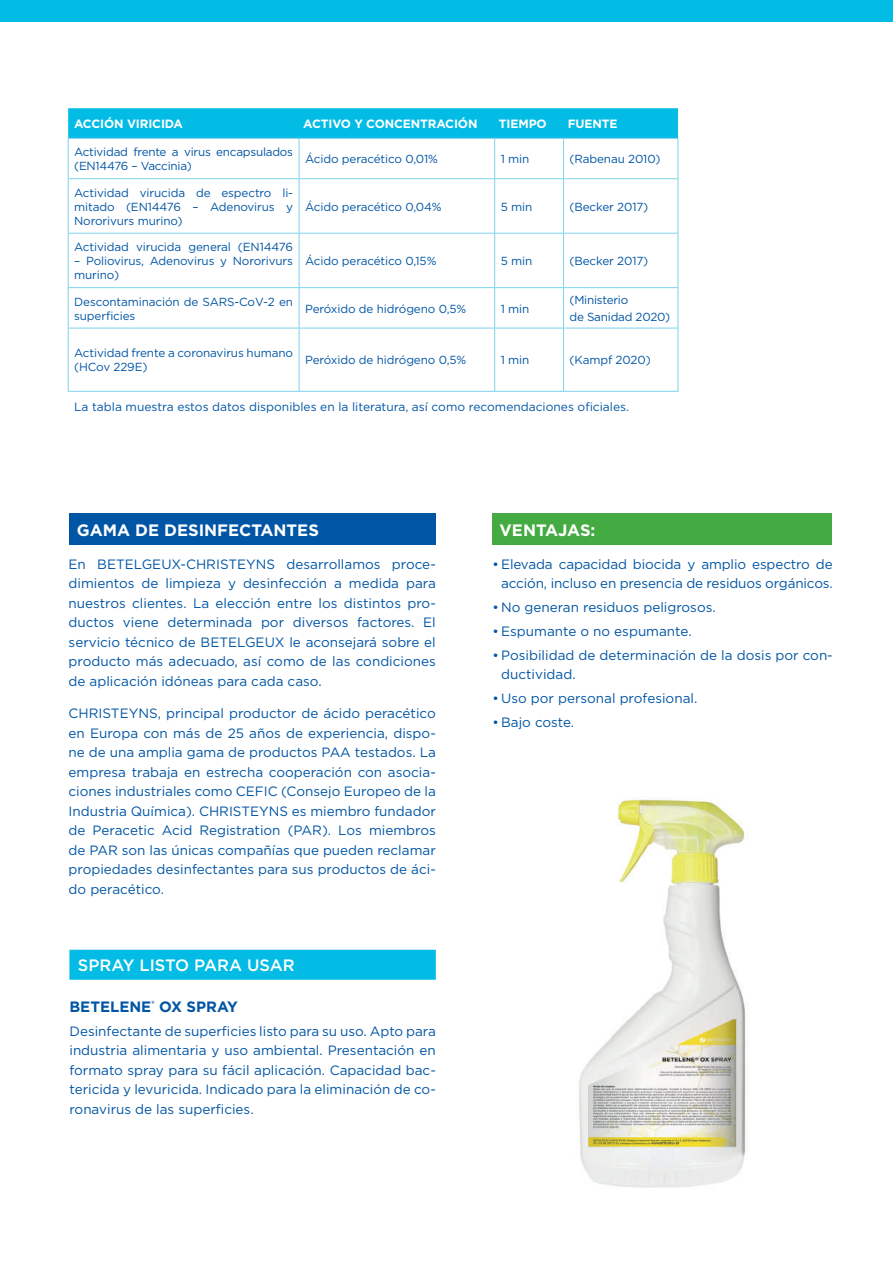
<style>
.page{position:relative;width:893px;height:1263px;background:#fff}
.page>*{position:absolute;margin:0;border:0;box-sizing:border-box;transform-origin:0 0}
.t1{font:700 16.5px "Gotham";color:#fff}
.t2{font:500 16.5px "Gotham";color:#fff}
.t3{font:700 15px "Gotham";color:#0155a5}
.t4{font:13.5px/19.5px "Gotham";color:#0155a5;text-align:justify}
.t5{font:12px "Gotham";color:#0155a5}
.t6{font:700 12px "Gotham";letter-spacing:-.01em;color:#fff}
.t7{font:11.7px/14.1px "Gotham";letter-spacing:-.01em;color:#0155a5}
</style>
<div class="page">
<div style="left:69px;top:950px;width:367px;height:30px;background:#02bce5"></div>
<img style="left:579px;top:799px;width:168px;height:389px">
<div style="left:0;top:0;width:893px;height:21px;background:#02bce5"></div>
<div style="left:68px;top:108px;width:610px;height:30px;background:#02bce5"></div>
<hr style="left:68px;top:138px;width:231px;height:1px;background:#7cd2ee">
<hr style="left:68px;top:139px;width:1px;height:39px;background:#7cd2ee">
<hr style="left:299px;top:138px;width:196px;height:1px;background:#7cd2ee">
<hr style="left:299px;top:139px;width:1px;height:39px;background:#7cd2ee">
<hr style="left:495px;top:138px;width:69px;height:1px;background:#7cd2ee">
<hr style="left:494px;top:139px;width:1px;height:39px;background:#7cd2ee">
<hr style="left:564px;top:138px;width:114px;height:1px;background:#7cd2ee">
<hr style="left:563px;top:139px;width:1px;height:39px;background:#7cd2ee">
<hr style="left:678px;top:139px;width:1px;height:39px;background:#7cd2ee">
<hr style="left:68px;top:178px;width:231px;height:1px;background:#7cd2ee">
<hr style="left:68px;top:179px;width:1px;height:54px;background:#7cd2ee">
<hr style="left:299px;top:178px;width:196px;height:1px;background:#7cd2ee">
<hr style="left:299px;top:179px;width:1px;height:54px;background:#7cd2ee">
<hr style="left:495px;top:178px;width:69px;height:1px;background:#7cd2ee">
<hr style="left:494px;top:179px;width:1px;height:54px;background:#7cd2ee">
<hr style="left:564px;top:178px;width:114px;height:1px;background:#7cd2ee">
<hr style="left:563px;top:179px;width:1px;height:54px;background:#7cd2ee">
<hr style="left:678px;top:179px;width:1px;height:54px;background:#7cd2ee">
<hr style="left:68px;top:233px;width:231px;height:1px;background:#7cd2ee">
<hr style="left:68px;top:234px;width:1px;height:53px;background:#7cd2ee">
<hr style="left:299px;top:233px;width:196px;height:1px;background:#7cd2ee">
<hr style="left:299px;top:234px;width:1px;height:53px;background:#7cd2ee">
<hr style="left:495px;top:233px;width:69px;height:1px;background:#7cd2ee">
<hr style="left:494px;top:234px;width:1px;height:53px;background:#7cd2ee">
<hr style="left:564px;top:233px;width:114px;height:1px;background:#7cd2ee">
<hr style="left:563px;top:234px;width:1px;height:53px;background:#7cd2ee">
<hr style="left:678px;top:234px;width:1px;height:53px;background:#7cd2ee">
<hr style="left:68px;top:287px;width:231px;height:1px;background:#7cd2ee">
<hr style="left:68px;top:288px;width:1px;height:40px;background:#7cd2ee">
<hr style="left:299px;top:287px;width:196px;height:1px;background:#7cd2ee">
<hr style="left:299px;top:288px;width:1px;height:40px;background:#7cd2ee">
<hr style="left:495px;top:287px;width:69px;height:1px;background:#7cd2ee">
<hr style="left:494px;top:288px;width:1px;height:40px;background:#7cd2ee">
<hr style="left:564px;top:287px;width:114px;height:1px;background:#7cd2ee">
<hr style="left:563px;top:288px;width:1px;height:40px;background:#7cd2ee">
<hr style="left:678px;top:288px;width:1px;height:40px;background:#7cd2ee">
<hr style="left:68px;top:328px;width:231px;height:1px;background:#7cd2ee">
<hr style="left:68px;top:328px;width:1px;height:63px;background:#7cd2ee">
<hr style="left:299px;top:328px;width:196px;height:1px;background:#7cd2ee">
<hr style="left:299px;top:328px;width:1px;height:63px;background:#7cd2ee">
<hr style="left:495px;top:328px;width:69px;height:1px;background:#7cd2ee">
<hr style="left:494px;top:328px;width:1px;height:63px;background:#7cd2ee">
<hr style="left:564px;top:328px;width:114px;height:1px;background:#7cd2ee">
<hr style="left:563px;top:328px;width:1px;height:63px;background:#7cd2ee">
<hr style="left:678px;top:328px;width:1px;height:63px;background:#7cd2ee">
<hr style="left:68px;top:391px;width:231px;height:1px;background:#7cd2ee">
<hr style="left:299px;top:391px;width:196px;height:1px;background:#7cd2ee">
<hr style="left:495px;top:391px;width:69px;height:1px;background:#7cd2ee">
<hr style="left:564px;top:391px;width:114px;height:1px;background:#7cd2ee">
<div style="left:69px;top:513px;width:367px;height:32px;background:#0155a5"></div>
<div style="left:493px;top:513px;width:339px;height:32px;background:#44aa42"></div>
<p class="t6" style="left:74px;top:116px;width:110px">ACCIÓN VIRICIDA</p>
<p class="t6" style="left:303px;top:116px;width:176px">ACTIVO Y CONCENTRACIÓN</p>
<p class="t6" style="left:499px;top:116px;width:49px">TIEMPO</p>
<p class="t6" style="left:568px;top:116px;width:51px">FUENTE</p>
<p class="t7" style="left:74px;top:145px;width:220px">Actividad frente a virus encapsulados (EN14476 – Vaccinia)</p>
<p class="t7" style="left:305px;top:152px;width:134px">Ácido peracético 0,01%</p>
<p class="t7" style="left:501px;top:152px;width:30px">1 min</p>
<p class="t7" style="left:570px;top:152px;width:93px">(Rabenau 2010)</p>
<p class="t7" style="left:74px;top:185px;width:220px;text-align:justify">Actividad virucida de espectro li&shy;mitado (EN14476 – Adenovirus y Nororivurs murino)</p>
<p class="t7" style="left:305px;top:199px;width:138px">Ácido peracético 0,04%</p>
<p class="t7" style="left:501px;top:199px;width:33px">5 min</p>
<p class="t7" style="left:570px;top:199px;width:80px">(Becker 2017)</p>
<p class="t7" style="left:74px;top:240px;width:220px">Actividad virucida general (EN14476</p>
<p class="t7" style="left:74px;top:254px;width:220px">– Poliovirus, Adenovirus y Nororivurs murino)</p>
<p class="t7" style="left:305px;top:254px;width:133px">Ácido peracético 0,15%</p>
<p class="t7" style="left:501px;top:254px;width:33px">5 min</p>
<p class="t7" style="left:570px;top:254px;width:80px">(Becker 2017)</p>
<p class="t7" style="left:74px;top:294px;width:220px">Descontaminación de SARS-CoV-2 en superficies</p>
<p class="t7" style="left:305px;top:301px;width:163px">Peróxido de hidrógeno 0,5%</p>
<p class="t7" style="left:501px;top:301px;width:30px">1 min</p>
<p class="t7" style="left:570px;top:292px;width:102px;line-height:16.5px">(Ministerio<br>de Sanidad 2020)</p>
<p class="t7" style="left:74px;top:346px;width:220px">Actividad frente a coronavirus humano (HCov 229E)</p>
<p class="t7" style="left:305px;top:353px;width:163px">Peróxido de hidrógeno 0,5%</p>
<p class="t7" style="left:501px;top:353px;width:30px">1 min</p>
<p class="t7" style="left:570px;top:353px;width:83px">(Kampf 2020)</p>
<p class="t5" style="left:74px;top:399px;width:556px">La tabla muestra estos datos disponibles en la literatura, así como recomendaciones oficiales.</p>
<p class="t1" style="left:77px;top:519px;width:243px">GAMA DE DESINFECTANTES</p>
<p class="t1" style="left:500px;top:519px;width:97px">VENTAJAS:</p>
<p class="t4" style="left:69px;top:554px;width:369px">En BETELGEUX-CHRISTEYNS desarrollamos proce&shy;dimientos de limpieza y desinfección a medida para nuestros clientes. La elección entre los distintos pro&shy;ductos viene determinada por diversos factores. El servicio técnico de BETELGEUX le aconsejará sobre el producto más adecuado, así como de las condiciones de aplicación idóneas para cada caso.</p>
<p class="t4" style="left:69px;top:703px;width:369px">CHRISTEYNS, principal productor de ácido peracético en Europa con más de 25 años de experiencia, dispo&shy;ne de una amplia gama de productos PAA testados. La empresa trabaja en estrecha cooperación con asocia&shy;ciones industriales como CEFIC (Consejo Europeo de la Industria Química). CHRISTEYNS es miembro fundador de Peracetic Acid Registration (PAR). Los miembros de PAR son las únicas compañías que pueden reclamar propiedades desinfectantes para sus productos de áci&shy;do peracético.</p>
<p class="t2" style="left:78px;top:954px;width:218px">SPRAY LISTO PARA USAR</p>
<p class="t3" style="left:69px;top:997px;width:170px">BETELENE<sup>®</sup> OX SPRAY</p>
<p class="t4" style="left:69px;top:1021px;width:368px">Desinfectante de superficies listo para su uso. Apto para industria alimentaria y uso ambiental. Presentación en formato spray para su fácil aplicación. Capacidad bac&shy;tericida y levuricida. Indicado para la eliminación de co&shy;ronavirus de las superficies.</p>
<p class="t4" style="left:493px;top:554px;width:342px;text-align:right">• Elevada capacidad biocida y amplio espectro de acción, incluso en presencia de residuos orgánicos.</p>
<p class="t4" style="left:493px;top:597px;width:225px">•No generan residuos peligrosos.</p>
<p class="t4" style="left:493px;top:621px;width:201px">•Espumante o no espumante.</p>
<p class="t4" style="left:501px;top:645px;width:333px;text-indent:-9px">•Posibilidad de determinación de la dosis por con&shy;ductividad.</p>
<p class="t4" style="left:493px;top:688px;width:206px">• Uso por personal profesional.</p>
<p class="t4" style="left:493px;top:712px;width:83px">• Bajo coste.</p>
</div>
